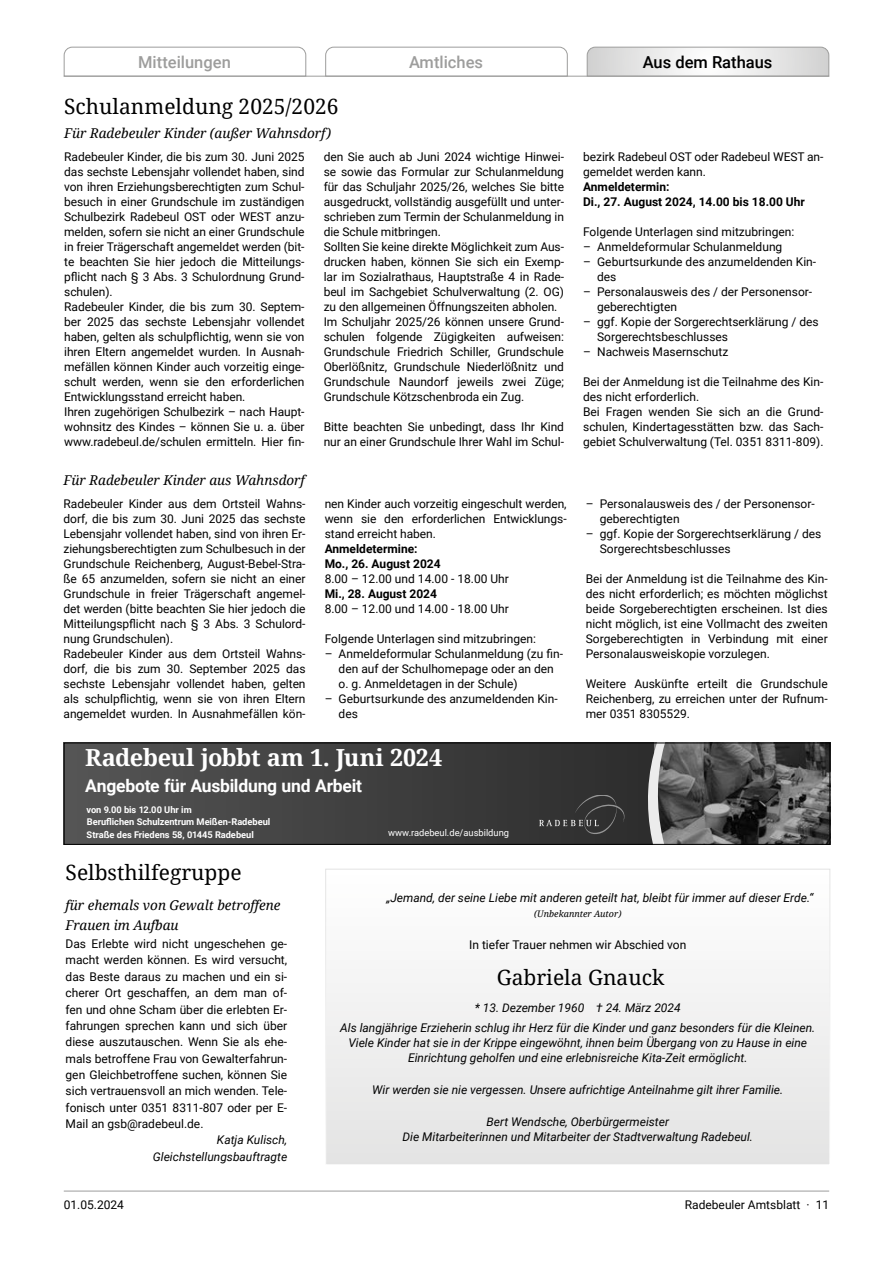
<style>
.page{position:relative;width:893px;height:1263px;background:#fff}
.page>*{position:absolute;margin:0;border:0;box-sizing:border-box;transform-origin:0 0}
.t1{font:700 23.55px "Droid Serif";letter-spacing:-.015em;color:#fff}
.t2{font:21px "Droid Serif";color:#000}
.t3{font:700 17.55px "Roboto";letter-spacing:-.015em;color:#fff}
.t4{font:500 16.5px "Roboto";color:#9d9d9c}
.t5{font:500 16.5px "Roboto";color:#000}
.t6{font:italic 13.5px/19.5px "Droid Serif";color:#000}
.t7{font:12px/15px "Roboto";letter-spacing:-.005em;color:#000}
.t8{font:italic 12px/15px "Roboto";color:#000;text-align:center}
.t9{font:700 12px/15px "Roboto";color:#000}
.t10{font:700 9.3px/12.6px "Roboto";letter-spacing:-.005em;color:#fff}
.t11{font:9.3px "Roboto";color:#fff}
.t12{font:italic 9px "Droid Serif";color:#000}
</style>
<div class="page">
<svg style="left:63px;top:46px;width:244px;height:31px"></svg>
<svg style="left:325px;top:46px;width:243px;height:30px"></svg>
<svg style="left:586px;top:46px;width:244px;height:31px"></svg>
<hr style="left:64px;top:76px;width:765px;height:1px;background:#9d9d9c">
<hr style="left:64px;top:1191px;width:765px;height:1px;background:#9d9d9c">
<div style="left:326px;top:869px;width:504px;height:296px;background:linear-gradient(to right,#f1f1f1,#f1f1f1)"></div>
<div style="left:325px;top:869px;width:505px;height:296px;border:1px solid #fff"></div>
<svg style="left:66px;top:745px;width:580px;height:98px;background:#414141"></svg>
<img style="left:679px;top:745px;width:149px;height:98px">
<svg style="left:646px;top:745px;width:33px;height:98px;background:#7e7e7e"></svg>
<svg style="left:539px;top:795px;width:85px;height:39px;background:#3b3b3b"></svg>
<div style="left:64px;top:743px;width:766px;height:102px;border:1px solid #000"></div>
<h3 class="t4" style="left:138px;top:50px;width:94px">Mitteilungen</h3>
<h3 class="t4" style="left:409px;top:50px;width:76px">Amtliches</h3>
<h3 class="t5" style="left:643px;top:50px;width:131px">Aus dem Rathaus</h3>
<h2 class="t2" style="left:64px;top:92px;width:276px">Schulanmeldung 2025/2026</h2>
<p class="t6" style="left:64px;top:123px;width:269px">Für Radebeuler Kinder (außer Wahnsdorf)</p>
<p class="t7" style="left:64px;top:149px;width:242px">Radebeuler Kinder, die bis zum 30. Juni 2025 das sechste Lebensjahr vollendet haben, sind von ihren Erziehungsberechtigten zum Schul&shy;besuch in einer Grundschule im zuständigen Schulbezirk Radebeul OST oder WEST anzu&shy;melden, sofern sie nicht an einer Grundschule in freier Trägerschaft angemeldet werden (bit&shy;te beachten Sie hier jedoch die Mitteilungs&shy;pflicht nach § 3 Abs. 3 Schulordnung Grund&shy;schulen).<br>Radebeuler Kinder, die bis zum 30. Septem&shy;ber 2025 das sechste Lebensjahr vollendet haben, gelten als schulpflichtig, wenn sie von ihren Eltern angemeldet wurden. In Ausnah&shy;mefällen können Kinder auch vorzeitig einge&shy;schult werden, wenn sie den erforderlichen Entwicklungsstand erreicht haben.<br>Ihren zugehörigen Schulbezirk – nach Haupt&shy;wohnsitz des Kindes – können Sie u. a. über www.radebeul.de/schulen ermitteln. Hier fin-</p>
<p class="t7" style="left:324px;top:149px;width:242px">den Sie auch ab Juni 2024 wichtige Hinwei&shy;se sowie das Formular zur Schulanmeldung für das Schuljahr 2025/26, welches Sie bitte ausgedruckt, vollständig ausgefüllt und unter&shy;schrieben zum Termin der Schulanmeldung in die Schule mitbringen.<br>Sollten Sie keine direkte Möglichkeit zum Aus&shy;drucken haben, können Sie sich ein Exemp&shy;lar im Sozialrathaus, Hauptstraße 4 in Rade&shy;beul im Sachgebiet Schulverwaltung (2. OG) zu den allgemeinen Öffnungszeiten abholen.<br>Im Schuljahr 2025/26 können unsere Grund&shy;schulen folgende Zügigkeiten aufweisen:<br>Grundschule Friedrich Schiller, Grundschule Oberlößnitz, Grundschule Niederlößnitz und Grundschule Naundorf jeweils zwei Züge; Grundschule Kötzschenbroda ein Zug.</p>
<p class="t7" style="left:324px;top:419px;width:242px">Bitte beachten Sie unbedingt, dass Ihr Kind nur an einer Grundschule Ihrer Wahl im Schul-</p>
<p class="t6" style="left:64px;top:470px;width:243px">Für Radebeuler Kinder aus Wahnsdorf</p>
<p class="t7" style="left:64px;top:496px;width:244px">Radebeuler Kinder aus dem Ortsteil Wahns&shy;dorf, die bis zum 30. Juni 2025 das sechste Lebensjahr vollendet haben, sind von ihren Er&shy;ziehungsberechtigten zum Schulbesuch in der Grundschule Reichenberg, August-Bebel-Stra&shy;ße 65 anzumelden, sofern sie nicht an einer Grundschule in freier Trägerschaft angemel&shy;det werden (bitte beachten Sie hier jedoch die Mitteilungspflicht nach § 3 Abs. 3 Schulord&shy;nung Grundschulen).<br>Radebeuler Kinder aus dem Ortsteil Wahns&shy;dorf, die bis zum 30. September 2025 das sechste Lebensjahr vollendet haben, gelten als schulpflichtig, wenn sie von ihren Eltern angemeldet wurden. In Ausnahmefällen kön-</p>
<p class="t7" style="left:325px;top:496px;width:243px;text-align:justify">nen Kinder auch vorzeitig eingeschult werden, wenn sie den erforderlichen Entwicklungs&shy;stand erreicht haben.</p>
<p class="t9" style="left:325px;top:541px;width:118px">Anmeldetermine:<br>Mo., 26. August 2024</p>
<p class="t7" style="left:325px;top:571px;width:186px">8.00 – 12.00 und 14.00 - 18.00 Uhr</p>
<p class="t9" style="left:325px;top:586px;width:114px">Mi., 28. August 2024</p>
<p class="t7" style="left:325px;top:601px;width:186px">8.00 – 12.00 und 14.00 - 18.00 Uhr</p>
<p class="t7" style="left:325px;top:631px;width:213px">Folgende Unterlagen sind mitzubringen:</p>
<p class="t7" style="left:339px;top:646px;width:226px;text-indent:-14px">– Anmeldeformular Schulanmeldung (zu fin&shy;den auf der Schulhomepage oder an den o. g. Anmeldetagen in der Schule)</p>
<p class="t7" style="left:339px;top:691px;width:221px;text-indent:-14px">– Geburtsurkunde des anzumeldenden Kin&shy;des</p>
<h1 class="t1" style="left:85px;top:741px;width:359px">Radebeul jobbt am 1. Juni 2024</h1>
<h3 class="t3" style="left:85px;top:774px;width:278px">Angebote für Ausbildung und Arbeit</h3>
<p class="t10" style="left:87px;top:803px;width:185px">von 9.00 bis 12.00 Uhr im<br>Beruflichen Schulzentrum Meißen-Radebeul<br>Straße des Friedens 58, 01445 Radebeul</p>
<p class="t11" style="left:388px;top:826px;width:122px">www.radebeul.de/ausbildung</p>
<p class="t7" style="left:583px;top:149px;width:242px">bezirk Radebeul OST oder Radebeul WEST an&shy;gemeldet werden kann.</p>
<p class="t9" style="left:583px;top:179px;width:223px">Anmeldetermin:<br>Di., 27. August 2024, 14.00 bis 18.00 Uhr</p>
<p class="t7" style="left:583px;top:224px;width:213px">Folgende Unterlagen sind mitzubringen:</p>
<p class="t7" style="left:583px;top:239px;width:201px">– Anmeldeformular Schulanmeldung</p>
<p class="t7" style="left:597px;top:254px;width:221px;text-indent:-14px">– Geburtsurkunde des anzumeldenden Kin&shy;des</p>
<p class="t7" style="left:597px;top:284px;width:217px;text-indent:-14px">– Personalausweis des / der Personensor&shy;geberechtigten</p>
<p class="t7" style="left:597px;top:314px;width:223px;text-indent:-14px">– ggf. Kopie der Sorgerechtserklärung / des<br>Sorgerechtsbeschlusses</p>
<p class="t7" style="left:583px;top:344px;width:147px">– Nachweis Masernschutz</p>
<p class="t7" style="left:583px;top:374px;width:242px">Bei der Anmeldung ist die Teilnahme des Kin&shy;des nicht erforderlich.<br>Bei Fragen wenden Sie sich an die Grund&shy;schulen, Kindertagesstätten bzw. das Sach&shy;gebiet Schulverwaltung (Tel. 0351 8311-809).</p>
<p class="t7" style="left:600px;top:496px;width:217px;text-indent:-14px">– Personalausweis des / der Personensor&shy;geberechtigten</p>
<p class="t7" style="left:600px;top:526px;width:223px;text-indent:-14px">– ggf. Kopie der Sorgerechtserklärung / des<br>Sorgerechtsbeschlusses</p>
<p class="t7" style="left:586px;top:571px;width:243px;text-align:justify">Bei der Anmeldung ist die Teilnahme des Kin&shy;des nicht erforderlich; es möchten möglichst beide Sorgeberechtigten erscheinen. Ist dies nicht möglich, ist eine Vollmacht des zweiten Sorgeberechtigten in Verbindung mit einer Personalausweiskopie vorzulegen.</p>
<p class="t7" style="left:586px;top:676px;width:243px;text-align:justify">Weitere Auskünfte erteilt die Grundschule Reichenberg, zu erreichen unter der Rufnum&shy;mer 0351 8305529.</p>
<h2 class="t2" style="left:66px;top:858px;width:178px">Selbsthilfegruppe</h2>
<p class="t6" style="left:66px;top:895px;width:217px">für ehemals von Gewalt betroffene<br>Frauen im Aufbau</p>
<p class="t7" style="left:66px;top:935px;width:223px;line-height:16.4px;text-align:justify">Das Erlebte wird nicht ungeschehen ge&shy;macht werden können. Es wird versucht, das Beste daraus zu machen und ein si&shy;cherer Ort geschaffen, an dem man of&shy;fen und ohne Scham über die erlebten Er&shy;fahrungen sprechen kann und sich über diese auszutauschen. Wenn Sie als ehe&shy;mals betroffene Frau von Gewalterfahrun&shy;gen Gleichbetroffene suchen, können Sie sich vertrauensvoll an mich wenden. Tele&shy;fonisch unter 0351 8311-807 oder per E-Mail an gsb@radebeul.de.</p>
<p class="t8" style="left:153px;top:1131px;width:136px;line-height:16.4px;text-align:right">Katja Kulisch,<br>Gleichstellungsbauftragte</p>
<p class="t8" style="left:386px;top:890px;width:428px">„Jemand, der seine Liebe mit anderen geteilt hat, bleibt für immer auf dieser Erde.“</p>
<p class="t12" style="left:534px;top:908px;width:89px">(Unbekannter Autor)</p>
<p class="t7" style="left:469px;top:937px;width:219px">In tiefer Trauer nehmen wir Abschied von</p>
<h2 class="t2" style="left:497px;top:963px;width:169px">Gabriela Gnauck</h2>
<p class="t8" style="left:340px;top:998px;width:477px;line-height:19.2px">* 13. Dezember 1960 † 24. März 2024<br>Als langjährige Erzieherin schlug ihr Herz für die Kinder und ganz besonders für die Kleinen.</p>
<p class="t8" style="left:348px;top:1034px;width:460px">Viele Kinder hat sie in der Krippe eingewöhnt, ihnen beim Übergang von zu Hause in eine<br>Einrichtung geholfen und eine erlebnisreiche Kita-Zeit ermöglicht.</p>
<p class="t8" style="left:372px;top:1081px;width:413px">Wir werden sie nie vergessen. Unsere aufrichtige Anteilnahme gilt ihrer Familie.</p>
<p class="t8" style="left:402px;top:1113px;width:352px">Bert Wendsche, Oberbürgermeister<br>Die Mitarbeiterinnen und Mitarbeiter der Stadtverwaltung Radebeul.</p>
<p class="t7" style="left:64px;top:1197px;width:62px">01.05.2024</p>
<p class="t7" style="left:685px;top:1197px;width:146px">Radebeuler Amtsblatt · 11</p>
</div>
